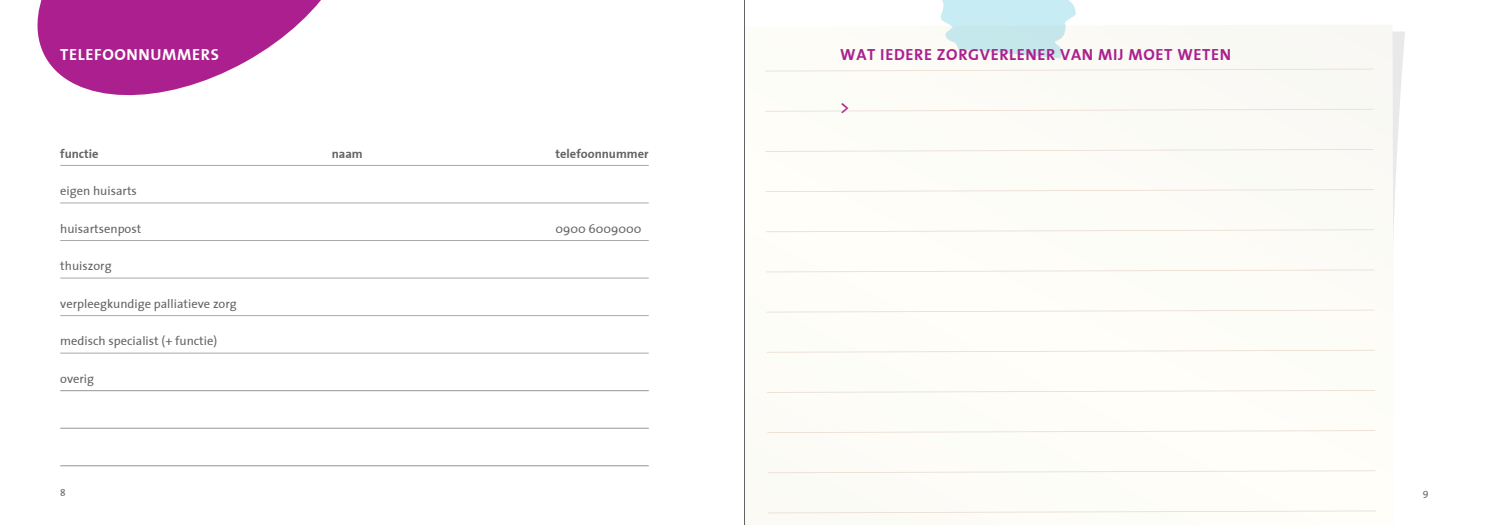
<style>
.page{position:relative;width:1489px;height:525px;background:#fff}
.page>*{position:absolute;margin:0;border:0;box-sizing:border-box;transform-origin:0 0}
.t1{font:18.75px "The Sans";color:#ab208e}
.kopje{font:700 16.25px "The Sans";letter-spacing:.04em;color:#ab208e}
.kopje-2{font:700 16.25px "The Sans";letter-spacing:.04em;color:#fff}
.tabel_lijn{font:12.5px "The Sans";color:#636366}
.tabel_lijn-2{font:700 12.5px "The Sans";color:#636366}
.t2{font:10px "The Sans";color:#636366}
</style>
<div class="page">
<svg style="left:37px;top:0;width:284px;height:96px;fill:#ab208e"></svg>
<hr style="left:60px;top:165px;width:588px;height:1px;background:#a8a9ad">
<hr style="left:60px;top:203px;width:588px;height:1px;background:#a8a9ad">
<hr style="left:60px;top:240px;width:588px;height:1px;background:#a8a9ad">
<hr style="left:60px;top:278px;width:588px;height:1px;background:#a8a9ad">
<hr style="left:60px;top:315px;width:588px;height:1px;background:#a8a9ad">
<hr style="left:60px;top:353px;width:588px;height:1px;background:#a8a9ad">
<hr style="left:60px;top:390px;width:588px;height:1px;background:#939598">
<hr style="left:60px;top:428px;width:588px;height:1px;background:#939598">
<hr style="left:60px;top:465px;width:588px;height:1px;background:#939598">
<svg style="left:766px;top:25px;width:627px;height:489px"></svg>
<svg style="left:765px;top:68px;width:608px;height:4px"></svg>
<svg style="left:765px;top:108px;width:609px;height:4px"></svg>
<svg style="left:765px;top:148px;width:609px;height:4px"></svg>
<svg style="left:765px;top:189px;width:609px;height:3px"></svg>
<svg style="left:766px;top:229px;width:608px;height:3px"></svg>
<svg style="left:766px;top:269px;width:609px;height:3px"></svg>
<svg style="left:766px;top:309px;width:609px;height:4px"></svg>
<svg style="left:766px;top:349px;width:609px;height:4px"></svg>
<svg style="left:766px;top:389px;width:609px;height:4px"></svg>
<svg style="left:766px;top:429px;width:610px;height:4px"></svg>
<svg style="left:766px;top:469px;width:610px;height:4px"></svg>
<svg style="left:766px;top:510px;width:610px;height:3px"></svg>
<svg style="left:940px;top:0;width:135px;height:59px"></svg>
<hr style="left:744px;top:0;width:1px;height:524px;background:#636366">
<p class="kopje-2" style="left:60px;top:41px;width:160px">TELEFOONNUMMERS</p>
<p class="tabel_lijn-2" style="left:60px;top:143px;width:40px">functie</p>
<p class="tabel_lijn-2" style="left:331px;top:143px;width:33px">naam</p>
<p class="tabel_lijn-2" style="left:555px;top:143px;width:95px">telefoonnummer</p>
<p class="tabel_lijn" style="left:60px;top:180px;width:78px">eigen huisarts</p>
<p class="tabel_lijn" style="left:60px;top:218px;width:83px">huisartsenpost</p>
<p class="tabel_lijn" style="left:555px;top:218px;width:87px">0900 6009000</p>
<p class="tabel_lijn" style="left:60px;top:255px;width:53px">thuiszorg</p>
<p class="tabel_lijn" style="left:60px;top:293px;width:178px">verpleegkundige palliatieve zorg</p>
<p class="tabel_lijn" style="left:60px;top:330px;width:158px">medisch specialist (+ functie)</p>
<p class="tabel_lijn" style="left:60px;top:368px;width:35px">overig</p>
<p class="kopje" style="left:840px;top:41px;width:392px">WAT IEDERE ZORGVERLENER VAN MIJ MOET WETEN</p>
<p class="t1" style="left:840px;top:91px;width:11px">&gt;</p>
<p class="t2" style="left:60px;top:483px;width:7px">8</p>
<p class="t2" style="left:1422px;top:483px;width:7px">9</p>
</div>
